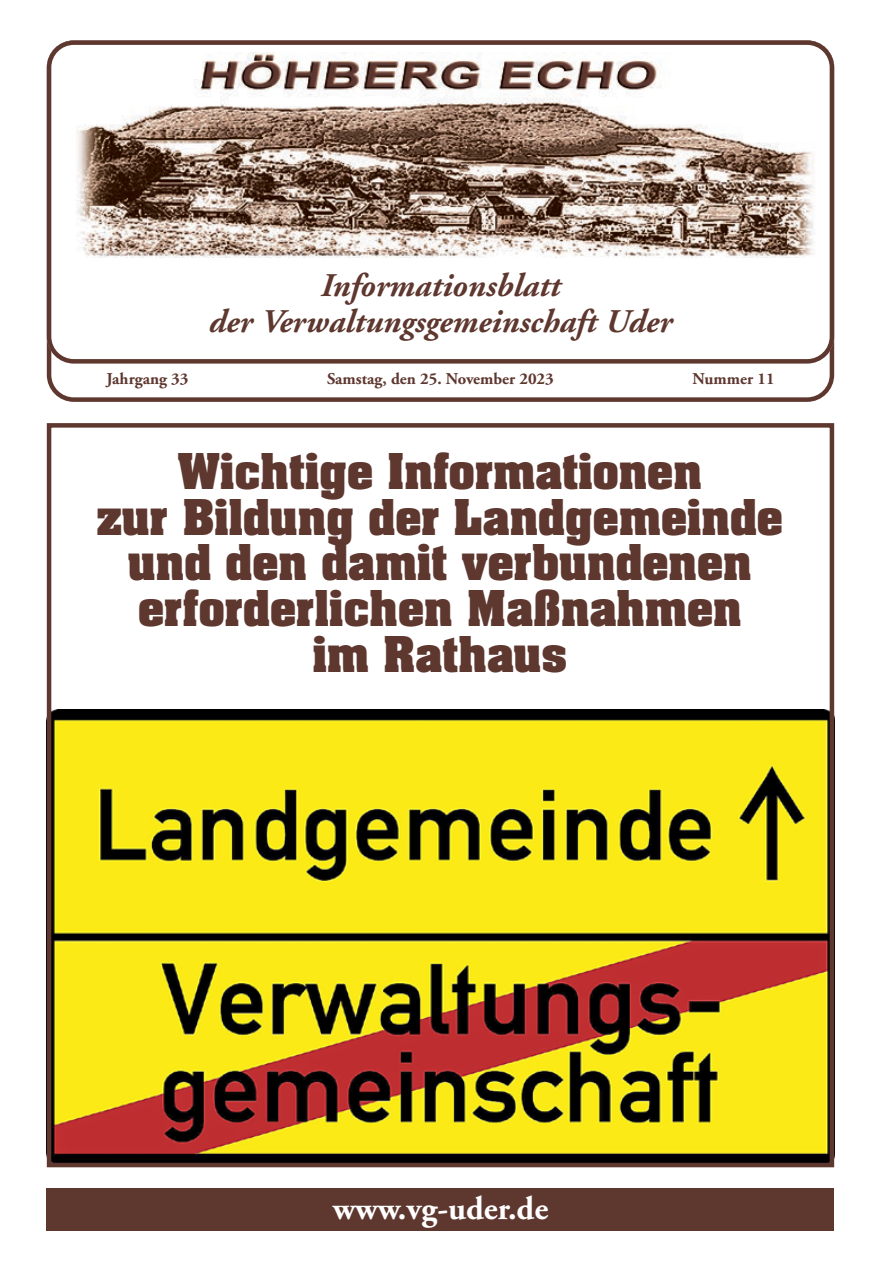
<style>
.page{position:relative;width:881px;height:1263px;background:#fff}
.page>*{position:absolute;margin:0;border:0;box-sizing:border-box;transform-origin:0 0}
.t1{font:700 42px/45.8px "Aachen LT";color:#5e372f;text-align:center}
.t2{font:italic 700 33px/36px "Adobe Garamond LT";color:#5e372f;text-align:center}
.t3{font:700 33px "Adobe Garamond LT";color:#fff}
.t4{font:700 16.5px "Adobe Garamond LT";color:#5e372f}
</style>
<div class="page">
<img style="left:76px;top:53px;width:739px;height:204px">
<div style="left:47px;top:40px;width:786px;height:324px;border:4px solid #5e372f;border-radius:25px"></div>
<div style="left:47px;top:1188px;width:786px;height:43px;background:#5e372f"></div>
<img style="left:52px;top:709px;width:776px;height:453px">
<div style="left:47px;top:423px;width:786px;height:744px;border:4px solid #5e372f"></div>
<p class="t2" style="left:209px;top:267px;width:465px">Informationsblatt<br>der Verwaltungsgemeinschaft Uder</p>
<p class="t4" style="left:106px;top:369px;width:84px">Jahrgang 33</p>
<p class="t4" style="left:327px;top:369px;width:228px">Samstag, den 25. November 2023</p>
<p class="t4" style="left:692px;top:369px;width:83px">Nummer 11</p>
<p class="t1" style="left:97px;top:448px;width:687px">Wichtige Informationen<br>zur Bildung der Landgemeinde und den damit verbundenen erforderlichen Maßnahmen<br>im Rathaus</p>
<p class="t3" style="left:332px;top:1189px;width:217px">www.vg-uder.de</p>
</div>
